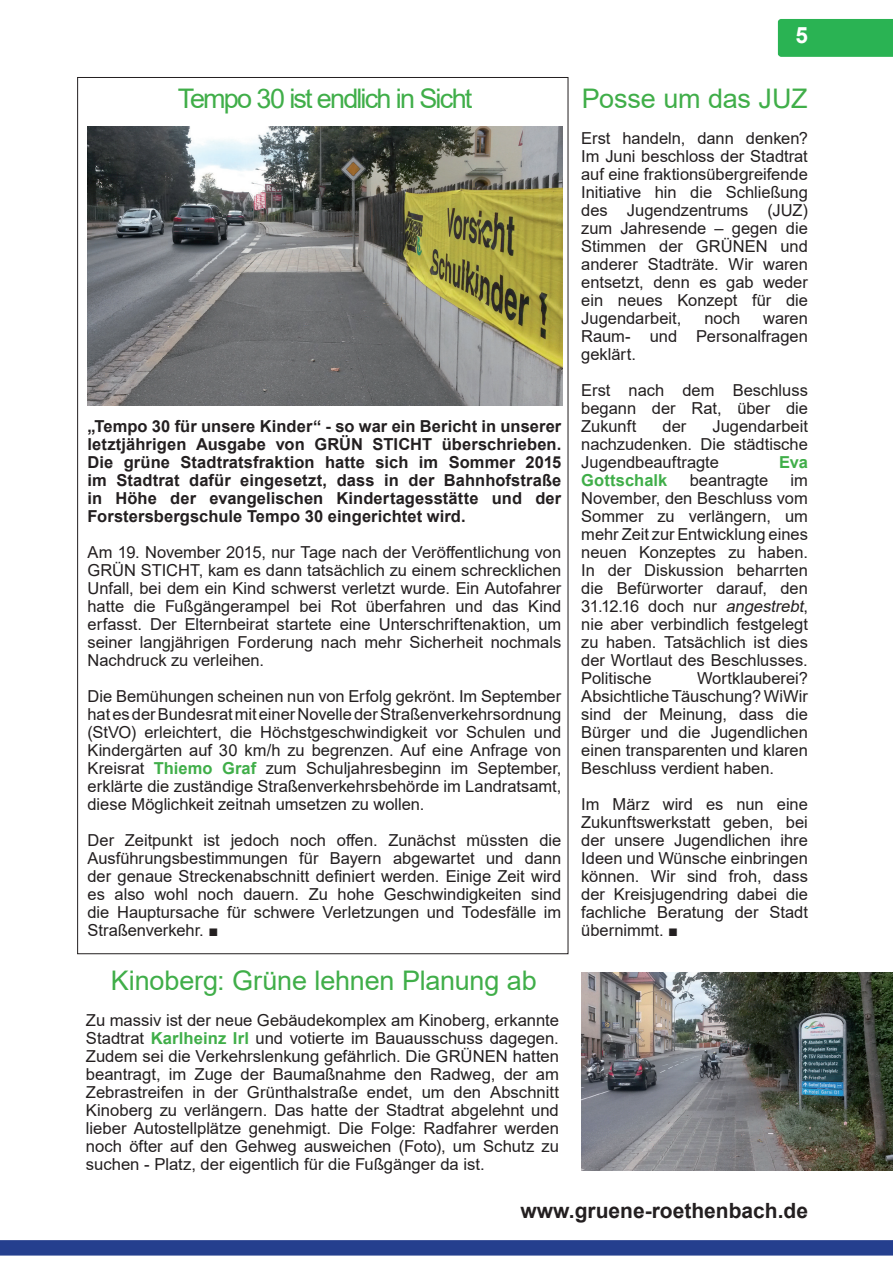
<style>
.page{position:relative;width:893px;height:1263px;background:#fff}
.page>*{position:absolute;margin:0;border:0;box-sizing:border-box;transform-origin:0 0}
.t1{font:27px "Arial";letter-spacing:-.01em;color:#40ae49}
.t2{font:27px "Arial";letter-spacing:-.065em;color:#40ae49}
.t3{font:700 22.5px "Arial";color:#fff}
.t4{font:700 21px "Arial";color:#231f20}
.t5{font:16.5px/18px "Arial";color:#231f20;text-align:justify}
.t6{font:700 16.5px/18px "Arial";letter-spacing:.005em;color:#231f20;text-align:justify}
.t7{font:700 16.5px "Arial";letter-spacing:.005em;color:#40ae49}
.s1{font-weight:700;color:#40ae49}
.s2{font-family:"Times New Roman"}
.s3{font-style:italic}
</style>
<div class="page">
<div style="left:0;top:1240px;width:893px;height:15px;background:#253f8e"></div>
<div style="left:777px;top:19px;width:116px;height:38px;background:#2ab353"></div>
<img style="left:88px;top:126px;width:474px;height:280px">
<img style="left:581px;top:972px;width:312px;height:198px">
<h2 class="t3" style="left:795px;top:20px;width:14px">5</h2>
<h1 class="t2" style="left:178px;top:80px;width:296px">Tempo 30 ist endlich in Sicht</h1>
<h1 class="t1" style="left:582px;top:80px;width:227px">Posse um das JUZ</h1>
<p class="t5" style="left:581px;top:129px;width:228px">Erst handeln, dann denken?<br>Im Juni beschloss der Stadtrat auf eine fraktionsübergreifende Initiative hin die Schließung des Jugendzentrums (JUZ) zum Jahresende – gegen die Stimmen der GRÜNEN und anderer Stadträte. Wir waren entsetzt, denn es gab weder ein neues Konzept für die Jugendarbeit,</p>
<p class="t5" style="left:704px;top:309px;width:37px">noch</p>
<p class="t5" style="left:581px;top:309px;width:228px;text-indent:182px">waren Raum- und Personalfragen geklärt.</p>
<p class="t5" style="left:581px;top:381px;width:228px">Erst nach dem Beschluss begann der Rat, über die Zukunft</p>
<p class="t6" style="left:88px;top:417px;width:475px">„Tempo 30 für unsere Kinder“ - so war ein Bericht in unserer letztjährigen Ausgabe von GRÜN STICHT überschrieben.<br>Die grüne Stadtratsfraktion hatte sich im Sommer 2015 im Stadtrat dafür eingesetzt, dass in der Bahnhofstraße in Höhe der evangelischen Kindertagesstätte und der Forstersbergschule Tempo 30 eingerichtet wird.</p>
<p class="t5" style="left:88px;top:543px;width:475px">Am 19. November 2015, nur Tage nach der Veröffentlichung von GRÜN STICHT, kam es dann tatsächlich zu einem schrecklichen Unfall, bei dem ein Kind schwerst verletzt wurde. Ein Autofahrer hatte die Fußgängerampel bei Rot überfahren und das Kind erfasst. Der Elternbeirat startete eine Unterschriftenaktion, um seiner langjährigen Forderung nach mehr Sicherheit nochmals Nachdruck zu verleihen.</p>
<p class="t5" style="left:88px;top:687px;width:475px">Die Bemühungen scheinen nun von Erfolg gekrönt. Im September hat es der Bundesrat mit einer Novelle der Straßenverkehrsordnung (StVO) erleichtert, die Höchstgeschwindigkeit vor Schulen und Kindergärten auf 30 km/h zu begrenzen. Auf eine Anfrage von Kreisrat <span class="s1">Thiemo Graf</span> zum Schuljahresbeginn im September, erklärte die zuständige Straßenverkehrsbehörde im Landratsamt, diese Möglichkeit zeitnah umsetzen zu wollen.</p>
<p class="t5" style="left:88px;top:831px;width:475px">Der Zeitpunkt ist jedoch noch offen. Zunächst müssten die Ausführungsbestimmungen für Bayern abgewartet und dann der genaue Streckenabschnitt definiert werden. Einige Zeit wird es also wohl noch dauern. Zu hohe Geschwindigkeiten sind die Hauptursache für schwere Verletzungen und Todesfälle im Straßenverkehr. <span class="s2">■</span></p>
<p class="t5" style="left:581px;top:417px;width:228px;text-indent:131px">Jugendarbeit nachzudenken. Die städtische Jugendbeauftragte</p>
<p class="t5" style="left:662px;top:417px;width:25px">der</p>
<p class="t7" style="left:779px;top:451px;width:30px">Eva</p>
<p class="t7" style="left:581px;top:469px;width:88px">Gottschalk</p>
<p class="t5" style="left:690px;top:471px;width:80px">beantragte</p>
<p class="t5" style="left:581px;top:471px;width:228px;text-indent:209px">im November, den Beschluss vom Sommer zu verlängern, um mehr Zeit zur Entwicklung eines neuen Konzeptes zu haben.<br>In der Diskussion beharrten die Befürworter darauf, den 31.12.16 doch nur <span class="s3">angestrebt</span>, nie aber verbindlich festgelegt zu haben. Tatsächlich ist dies der Wortlaut des Beschlusses.<br>Politische</p>
<p class="t5" style="left:581px;top:669px;width:228px;text-indent:116px">Wortklauberei?<br>Absichtliche Täuschung? WiWir sind der Meinung, dass die Bürger und die Jugendlichen einen transparenten und klaren Beschluss verdient haben.</p>
<p class="t5" style="left:581px;top:795px;width:228px">Im März wird es nun eine Zukunftswerkstatt geben, bei der unsere Jugendlichen ihre Ideen und Wünsche einbringen können. Wir sind froh, dass der Kreisjugendring dabei die fachliche Beratung der Stadt übernimmt. <span class="s2">■</span></p>
<h1 class="t1" style="left:111px;top:962px;width:427px">Kinoberg: Grüne lehnen Planung ab</h1>
<p class="t5" style="left:86px;top:1011px;width:475px">Zu massiv ist der neue Gebäudekomplex am Kinoberg, erkannte Stadtrat <span class="s1">Karlheinz Irl</span> und votierte im Bauausschuss dagegen.<br>Zudem sei die Verkehrslenkung gefährlich. Die GRÜNEN hatten beantragt, im Zuge der Baumaßnahme den Radweg, der am Zebrastreifen in der Grünthalstraße endet, um den Abschnitt Kinoberg zu verlängern. Das hatte der Stadtrat abgelehnt und lieber Autostellplätze genehmigt. Die Folge: Radfahrer werden noch öfter auf den Gehweg ausweichen (Foto), um Schutz zu suchen - Platz, der eigentlich für die Fußgänger da ist.</p>
<p class="t4" style="left:521px;top:1195px;width:289px">www.gruene-roethenbach.de</p>
</div>
